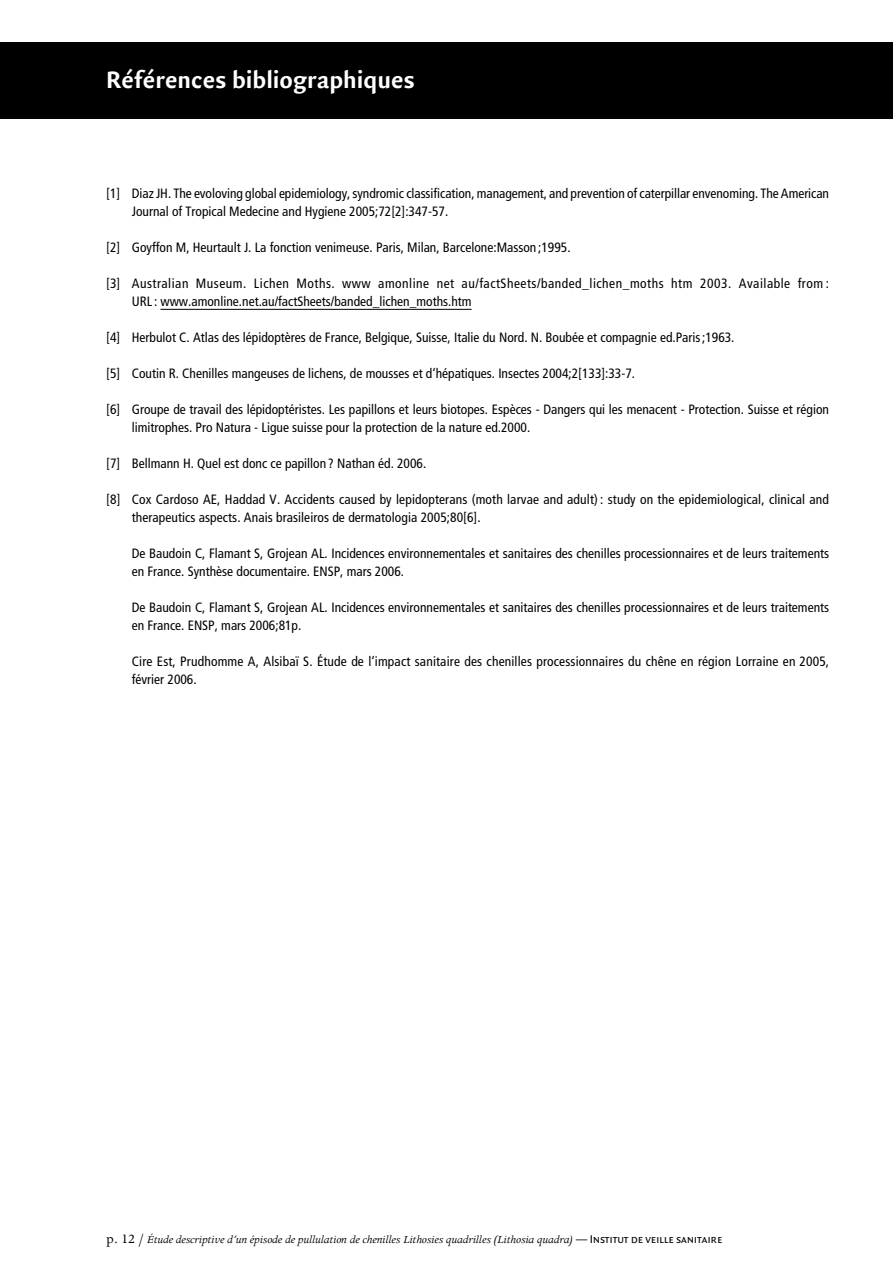
<style>
.page{position:relative;width:893px;height:1263px;background:#fff}
.page>*{position:absolute;margin:0;border:0;box-sizing:border-box;transform-origin:0 0}
.t1{font:700 25.5px "Quadraat Sans";color:#fff}
.t2{font:condensed 13.5px/18px "Frutiger LT Std";color:#000}
.t3{font:condensed 13.5px/18px "Frutiger LT Std";letter-spacing:.035em;color:#000}
.t4{font:italic 12px "Apollo";letter-spacing:-.015em;color:#000}
.s1{font-style:normal;font-size:14.25px}
.s2{font-family:"Quadraat Sans Caps";font-style:normal}
</style>
<div class="page">
<div style="left:0;top:43px;width:893px;height:76px;background:#000"></div>
<hr style="left:160px;top:309px;width:312px;height:1px;background:#000">
<h1 class="t1" style="left:106px;top:65px;width:310px">Références bibliographiques</h1>
<p class="t2" style="left:132px;top:184px;width:699px;text-indent:-26px">[1] Diaz JH. The evoloving global epidemiology, syndromic classification, management, and prevention of caterpillar envenoming. The American<br>Journal of Tropical Medecine and Hygiene 2005;72[2]:347-57.</p>
<p class="t2" style="left:106px;top:238px;width:466px">[2] Goyffon M, Heurtault J. La fonction venimeuse. Paris, Milan, Barcelone:Masson ;1995.</p>
<p class="t3" style="left:132px;top:274px;width:699px;text-indent:-26px">[3] Australian Museum. Lichen Moths. www amonline net au/factSheets/banded_lichen_moths htm 2003. Available from :<br>URL : www.amonline.net.au/factSheets/banded_lichen_moths.htm</p>
<p class="t2" style="left:106px;top:328px;width:630px">[4] Herbulot C. Atlas des lépidoptères de France, Belgique, Suisse, Italie du Nord. N. Boubée et compagnie ed.Paris;1963.</p>
<p class="t2" style="left:106px;top:364px;width:530px">[5] Coutin R. Chenilles mangeuses de lichens, de mousses et d‘hépatiques. Insectes 2004;2[133]:33-7.</p>
<p class="t2" style="left:132px;top:400px;width:699px;text-indent:-26px">[6] Groupe de travail des lépidoptéristes. Les papillons et leurs biotopes. Espèces - Dangers qui les menacent - Protection. Suisse et région limitrophes. Pro Natura - Ligue suisse pour la protection de la nature ed.2000.</p>
<p class="t2" style="left:106px;top:454px;width:322px">[7] Bellmann H. Quel est donc ce papillon ? Nathan éd. 2006.</p>
<p class="t2" style="left:132px;top:490px;width:699px;text-indent:-26px">[8] Cox Cardoso AE, Haddad V. Accidents caused by lepidopterans (moth larvae and adult) : study on the epidemiological, clinical and therapeutics aspects. Anais brasileiros de dermatologia 2005;80[6].</p>
<p class="t2" style="left:132px;top:544px;width:699px">De Baudoin C, Flamant S, Grojean AL. Incidences environnementales et sanitaires des chenilles processionnaires et de leurs traitements en France. Synthèse documentaire. ENSP, mars 2006.</p>
<p class="t2" style="left:132px;top:598px;width:699px">De Baudoin C, Flamant S, Grojean AL. Incidences environnementales et sanitaires des chenilles processionnaires et de leurs traitements en France. ENSP, mars 2006;81p.</p>
<p class="t2" style="left:132px;top:652px;width:699px">Cire Est, Prudhomme A, Alsibaï S. Étude de l‘impact sanitaire des chenilles processionnaires du chêne en région Lorraine en 2005, février 2006.</p>
<p class="t4" style="left:106px;top:1233px;width:618px"><span class="s1">p. 12 /</span> Étude descriptive d‘un épisode de pullulation de chenilles Lithosies quadrilles (Lithosia quadra) <span class="s2">— Institut de veille sanitaire</span></p>
</div>
